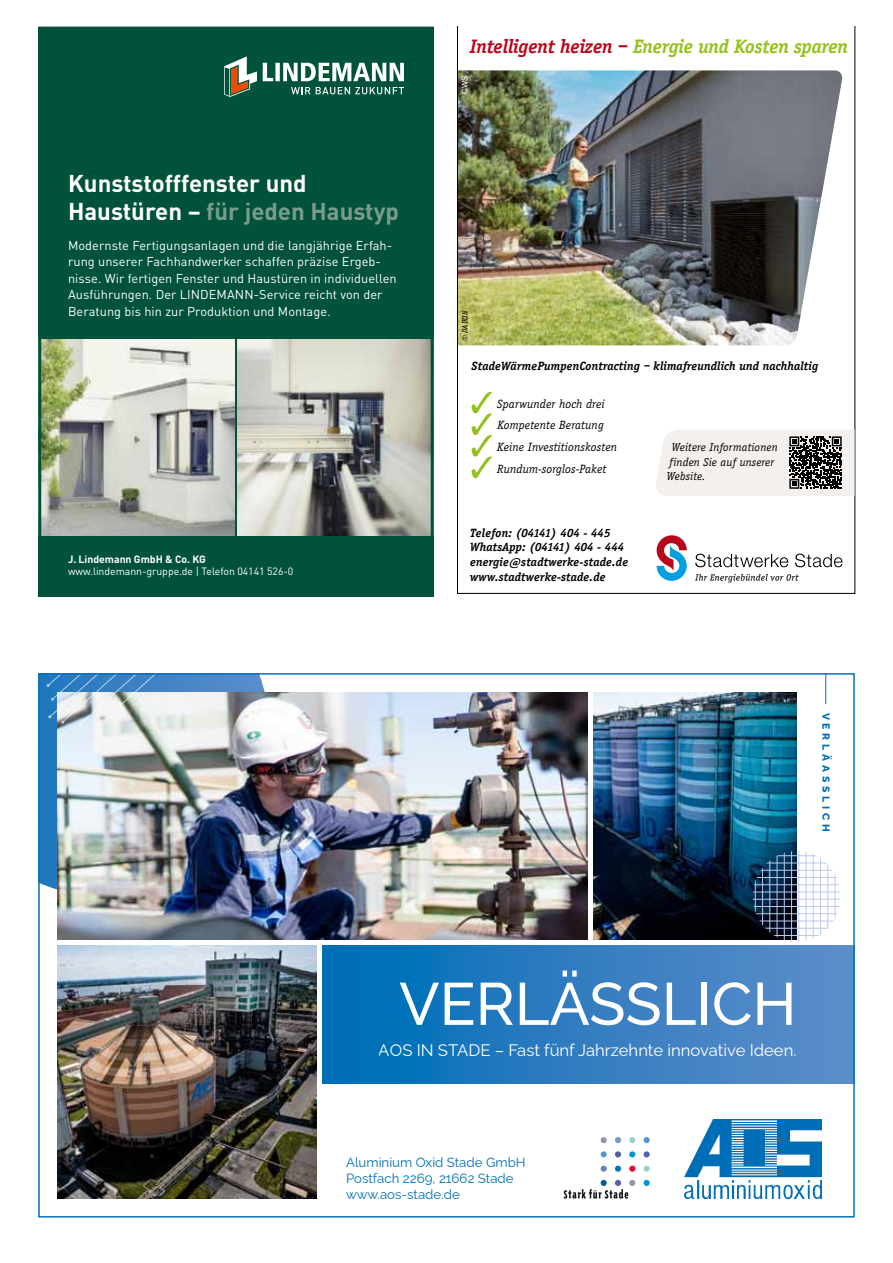
<style>
.page{position:relative;width:893px;height:1263px;background:#fff}
.page>*{position:absolute;margin:0;border:0;box-sizing:border-box;transform-origin:0 0}
.t1{font:500 59.55px "Raleway";color:#fff}
.t2{font:700 24px/28.5px "DINOT";color:#fff}
.t3{font:italic 700 20.1px "Officina Serif";letter-spacing:-.005em;color:#94c11c}
.t4{font:16.65px "Raleway";color:#fff}
.t5{font:13.35px/15.9px "Raleway";color:#006eb7}
.t6{font:12.75px/16.5px "DINOT";letter-spacing:.005em;color:#fff}
.t7{font:italic 700 12.3px/14.9px "Officina Serif";letter-spacing:.015em;color:#000}
.t8{font:italic 12.3px/21.6px "Officina Serif";letter-spacing:.015em;color:#000}
.t9{font:italic 11.85px/14.4px "Officina Serif";letter-spacing:.015em;color:#000}
.t10{font:10.5px "DINOT";letter-spacing:-.005em;color:#fff}
.t11{font:700 10.5px "DINOT";letter-spacing:-.005em;color:#fff}
.t12{font:800 10.35px "Raleway";letter-spacing:.375em;color:#006eb7}
.t13{font:italic 7.65px "Officina Serif";color:#000}
.t14{font:7.65px "Helvetica";color:#fff}
.s1{color:#b7081c}
.s2{color:#7b9c8d}
</style>
<div class="page">
<img style="left:457px;top:27px;width:398px;height:567px">
<svg style="left:471px;top:392px;width:21px;height:86px"></svg>
<svg style="left:655px;top:430px;width:199px;height:66px;background:#d1cecb"></svg>
<div style="left:38px;top:27px;width:396px;height:569px;background:#00523a"></div>
<svg style="left:263px;top:63px;width:141px;height:18px"></svg>
<svg style="left:291px;top:87px;width:113px;height:7px"></svg>
<svg style="left:224px;top:56px;width:33px;height:41px"></svg>
<img style="left:42px;top:339px;width:193px;height:197px">
<img style="left:237px;top:339px;width:193px;height:197px">
<div style="left:38px;top:27px;width:396px;height:569px;border:3px solid #00523a"></div>
<img style="left:685px;top:1120px;width:136px;height:79px">
<div style="left:600px;top:1136px;width:7px;height:8px;background:#9096a5;border-radius:50%"></div>
<div style="left:600px;top:1136px;width:7px;height:8px;border:1px solid #fff;border-radius:50%"></div>
<div style="left:614px;top:1136px;width:8px;height:8px;background:#7b96cd;border-radius:50%"></div>
<div style="left:614px;top:1136px;width:8px;height:8px;border:1px solid #fff;border-radius:50%"></div>
<div style="left:629px;top:1136px;width:7px;height:8px;background:#98d1ca;border-radius:50%"></div>
<div style="left:629px;top:1136px;width:7px;height:8px;border:1px solid #fff;border-radius:50%"></div>
<div style="left:643px;top:1136px;width:7px;height:8px;background:#5a94c6;border-radius:50%"></div>
<div style="left:643px;top:1136px;width:7px;height:8px;border:1px solid #fff;border-radius:50%"></div>
<div style="left:600px;top:1151px;width:7px;height:7px;background:#5697d2;border-radius:50%"></div>
<div style="left:600px;top:1151px;width:7px;height:7px;border:1px solid #fff;border-radius:50%"></div>
<div style="left:614px;top:1151px;width:8px;height:7px;background:#585ea8;border-radius:50%"></div>
<div style="left:614px;top:1151px;width:8px;height:7px;border:1px solid #fff;border-radius:50%"></div>
<div style="left:629px;top:1151px;width:7px;height:7px;background:#0094d6;border-radius:50%"></div>
<div style="left:629px;top:1151px;width:7px;height:7px;border:1px solid #fff;border-radius:50%"></div>
<div style="left:643px;top:1151px;width:7px;height:7px;background:#585ea8;border-radius:50%"></div>
<div style="left:643px;top:1151px;width:7px;height:7px;border:1px solid #fff;border-radius:50%"></div>
<div style="left:600px;top:1165px;width:7px;height:7px;background:#6085c3;border-radius:50%"></div>
<div style="left:600px;top:1165px;width:7px;height:7px;border:1px solid #fff;border-radius:50%"></div>
<div style="left:614px;top:1165px;width:8px;height:7px;background:#0075bd;border-radius:50%"></div>
<div style="left:614px;top:1165px;width:8px;height:7px;border:1px solid #fff;border-radius:50%"></div>
<div style="left:629px;top:1165px;width:7px;height:7px;background:#e30432;border-radius:50%"></div>
<div style="left:629px;top:1165px;width:7px;height:7px;border:1px solid #fff;border-radius:50%"></div>
<div style="left:643px;top:1165px;width:7px;height:7px;background:#98d1ca;border-radius:50%"></div>
<div style="left:643px;top:1165px;width:7px;height:7px;border:1px solid #fff;border-radius:50%"></div>
<div style="left:600px;top:1179px;width:7px;height:7px;background:#005c96;border-radius:50%"></div>
<div style="left:600px;top:1179px;width:7px;height:7px;border:1px solid #fff;border-radius:50%"></div>
<div style="left:614px;top:1179px;width:8px;height:7px;background:#585ea8;border-radius:50%"></div>
<div style="left:614px;top:1179px;width:8px;height:7px;border:1px solid #fff;border-radius:50%"></div>
<div style="left:629px;top:1179px;width:7px;height:7px;background:#9096a5;border-radius:50%"></div>
<div style="left:629px;top:1179px;width:7px;height:7px;border:1px solid #fff;border-radius:50%"></div>
<div style="left:643px;top:1179px;width:7px;height:7px;background:#0094d6;border-radius:50%"></div>
<div style="left:643px;top:1179px;width:7px;height:7px;border:1px solid #fff;border-radius:50%"></div>
<svg style="left:563px;top:1189px;width:65px;height:10px"></svg>
<div style="left:323px;top:945px;width:532px;height:138px;background:linear-gradient(to right,#006db7,#628dca)"></div>
<svg style="left:40px;top:675px;width:225px;height:215px;background:#2f7ec0"></svg>
<hr style="left:825px;top:673px;width:1px;height:31px;background:#006eb7">
<img style="left:57px;top:945px;width:260px;height:254px">
<img style="left:594px;top:692px;width:203px;height:247px">
<img style="left:57px;top:692px;width:530px;height:247px">
<hr style="left:755px;top:851px;width:1px;height:91px;background:#bbc9e9">
<hr style="left:762px;top:851px;width:1px;height:91px;background:#bbc9e9">
<hr style="left:769px;top:851px;width:1px;height:91px;background:#bbc9e9">
<hr style="left:777px;top:851px;width:1px;height:91px;background:#bbc9e9">
<hr style="left:784px;top:851px;width:1px;height:91px;background:#bbc9e9">
<hr style="left:791px;top:851px;width:1px;height:91px;background:#bbc9e9">
<hr style="left:798px;top:851px;width:1px;height:91px;background:#bbc9e9">
<hr style="left:806px;top:851px;width:1px;height:91px;background:#bbc9e9">
<hr style="left:813px;top:851px;width:1px;height:91px;background:#bbc9e9">
<hr style="left:820px;top:851px;width:1px;height:91px;background:#bbc9e9">
<hr style="left:827px;top:851px;width:1px;height:91px;background:#bbc9e9">
<hr style="left:835px;top:851px;width:1px;height:91px;background:#bbc9e9">
<hr style="left:753px;top:935px;width:87px;height:1px;background:#bbc9e9">
<hr style="left:753px;top:928px;width:87px;height:1px;background:#bbc9e9">
<hr style="left:753px;top:921px;width:87px;height:1px;background:#bbc9e9">
<hr style="left:753px;top:913px;width:87px;height:1px;background:#bbc9e9">
<hr style="left:753px;top:906px;width:87px;height:1px;background:#bbc9e9">
<hr style="left:753px;top:899px;width:87px;height:1px;background:#bbc9e9">
<hr style="left:753px;top:892px;width:87px;height:1px;background:#bbc9e9">
<hr style="left:753px;top:884px;width:87px;height:1px;background:#bbc9e9">
<hr style="left:753px;top:877px;width:87px;height:1px;background:#bbc9e9">
<hr style="left:753px;top:870px;width:87px;height:1px;background:#bbc9e9">
<hr style="left:753px;top:863px;width:87px;height:1px;background:#bbc9e9">
<hr style="left:753px;top:855px;width:87px;height:1px;background:#bbc9e9">
<svg style="left:46px;top:675px;width:177px;height:51px"></svg>
<h3 class="t3" style="left:470px;top:34px;width:380px"><span class="s1">Intelligent heizen –</span> Energie und Kosten sparen</h3>
<h2 class="t2" style="left:68px;top:168px;width:332px">Kunststofffenster und<br>Haustüren – <span class="s2">für jeden Haustyp</span></h2>
<p class="t6" style="left:68px;top:237px;width:330px">Modernste Fertigungsanlagen und die langjährige Erfah&shy;rung unserer Fachhandwerker schaffen präzise Ergeb&shy;nisse. Wir fertigen Fenster und Haustüren in individuellen Ausführungen. Der LINDEMANN-Service reicht von der Beratung bis hin zur Produktion und Montage.</p>
<p class="t11" style="left:68px;top:552px;width:140px">J. Lindemann GmbH &amp; Co. KG</p>
<p class="t10" style="left:68px;top:565px;width:227px">www.lindemann-gruppe.de | Telefon 04141 526-0</p>
<p class="t14" style="left:459px;top:94px;width:20px;rotate:-90deg">CWS</p>
<p class="t13" style="left:461px;top:341px;width:33px;rotate:-90deg">© DAIKIN</p>
<p class="t7" style="left:471px;top:359px;width:348px">StadeWärmePumpenContracting – klimafreundlich und nachhaltig</p>
<p class="t8" style="left:497px;top:393px;width:121px">Sparwunder hoch drei<br>Kompetente Beratung<br>Keine Investitionskosten<br>Rundum-sorglos-Paket</p>
<p class="t7" style="left:470px;top:525px;width:159px">Telefon: (04141) 404 - 445<br>WhatsApp: (04141) 404 - 444 energie@stadtwerke-stade.de www.stadtwerke-stade.de</p>
<p class="t9" style="left:667px;top:441px;width:112px;text-indent:5px">Weitere Informationen finden Sie auf unserer<br>Website.</p>
<p class="t12" style="left:834px;top:712px;width:121px;rotate:90deg">VERLÄASSLICH</p>
<h1 class="t1" style="left:399px;top:956px;width:399px">VERLÄSSLICH</h1>
<h3 class="t4" style="left:379px;top:1037px;width:419px">AOS IN STADE – Fast fünf Jahrzehnte innovative Ideen.</h3>
<p class="t5" style="left:346px;top:1152px;width:181px">Aluminium Oxid Stade GmbH<br>Postfach 2269, 21662 Stade www.aos-stade.de</p>
</div>
